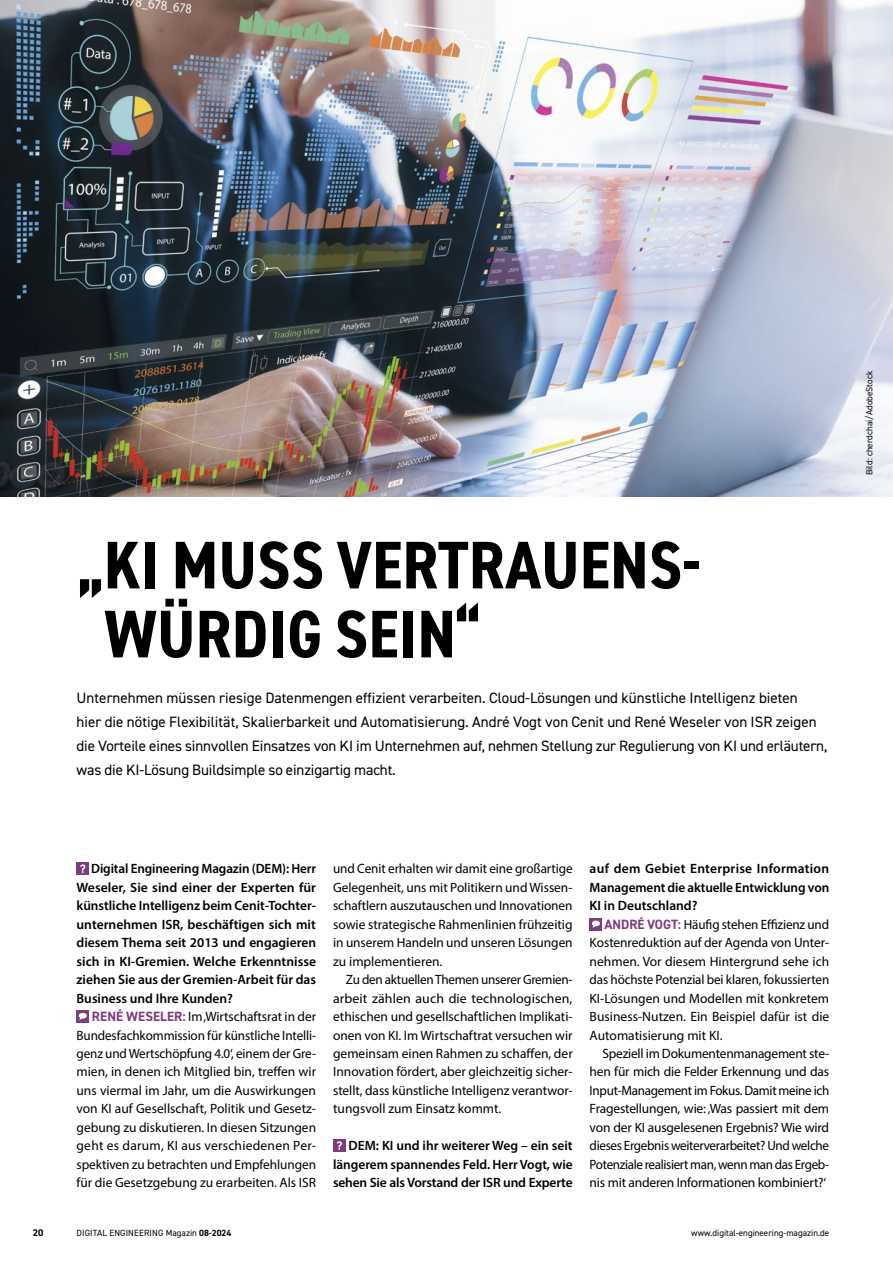
<style>
.page{position:relative;width:893px;height:1263px;background:#fff}
.page>*{position:absolute;margin:0;border:0;box-sizing:border-box;transform-origin:0 0}
.t1{font:700 condensed 67.5px/69px "DIN2014";letter-spacing:.005em;color:#000}
.t2{font:15px/24px "DIN2014";color:#000}
.t3{font:13.5px/18.5px "Myriad Pro";letter-spacing:-.005em;color:#000;text-align:justify}
.t4{font:600 13.5px/18.5px "Myriad Pro";letter-spacing:-.005em;color:#000;text-align:justify}
.t5{font:700 9.75px "DIN2014";color:#000}
.t6{font:9px "DIN2014";color:#000}
.s1{font-family:"DIN2014";font-weight:700;color:#7e3c7e}
.s2{font-weight:700}
</style>
<div class="page">
<img style="left:0;top:0;width:893px;height:496px">
<div style="left:590px;top:918px;width:12px;height:12px;background:#7e3c7e"></div>
<svg style="left:592px;top:921px;width:8px;height:6px"></svg>
<div style="left:77px;top:862px;width:12px;height:13px;background:#7e3c7e"></div>
<svg style="left:80px;top:864px;width:5px;height:9px"></svg>
<div style="left:77px;top:1010px;width:12px;height:12px;background:#7e3c7e"></div>
<svg style="left:79px;top:1013px;width:8px;height:7px"></svg>
<div style="left:333px;top:1139px;width:13px;height:13px;background:#7e3c7e"></div>
<svg style="left:337px;top:1141px;width:5px;height:9px"></svg>
<h1 class="t1" style="left:104px;top:530px;width:597px;text-indent:-28px">„KI MUSS VERTRAUENS-<br>WÜRDIG SEIN“</h1>
<p class="t2" style="left:77px;top:685px;width:752px">Unternehmen müssen riesige Datenmengen effizient verarbeiten. Cloud-Lösungen und künstliche Intelligenz bieten<br>hier die nötige Flexibilität, Skalierbarkeit und Automatisierung. André Vogt von Cenit und René Weseler von ISR zeigen die Vorteile eines sinnvollen Einsatzes von KI im Unternehmen auf, nehmen Stellung zur Regulierung von KI und erläutern, was die KI-Lösung Buildsimple so einzigartig macht.</p>
<p class="t4" style="left:77px;top:859px;width:241px;text-indent:15px">Digital Engineering Magazin (DEM): Herr Weseler, Sie sind einer der Experten für künstliche Intelligenz beim Cenit-Tochter&shy;unternehmen ISR, beschäftigen sich mit diesem Thema seit 2013 und engagieren sich in KI-Gremien. Welche Erkenntnisse ziehen Sie aus der Gremien-Arbeit für das Business und Ihre Kunden?</p>
<p class="t3" style="left:77px;top:1007px;width:241px;text-indent:15px"><span class="s1">RENÉ WESELER:</span> Im ‚Wirtschaftsrat in der Bundesfachkommission für künstliche Intelli&shy;genz und Wertschöpfung 4.0‘, einem der Gre&shy;mien, in denen ich Mitglied bin, treffen wir uns viermal im Jahr, um die Auswirkungen von KI auf Gesellschaft, Politik und Gesetz&shy;gebung zu diskutieren. In diesen Sitzungen geht es darum, KI aus verschiedenen Per&shy;spektiven zu betrachten und Empfehlungen für die Gesetzgebung zu erarbeiten. Als ISR</p>
<p class="t3" style="left:333px;top:859px;width:241px">und Cenit erhalten wir damit eine großartige Gelegenheit, uns mit Politikern und Wissen&shy;schaftlern auszutauschen und Innovationen sowie strategische Rahmenlinien frühzeitig in unserem Handeln und unseren Lösungen zu implementieren.</p>
<p class="t3" style="left:333px;top:970px;width:241px;text-indent:13px">Zu den aktuellen Themen unserer Gremien&shy;arbeit zählen auch die technologischen, ethischen und gesellschaftlichen Implikati&shy;onen von KI. Im Wirtschaftrat versuchen wir gemeinsam einen Rahmen zu schaffen, der Innovation fördert, aber gleichzeitig sicher&shy;stellt, dass künstliche Intelligenz verantwor&shy;tungsvoll zum Einsatz kommt.</p>
<p class="t4" style="left:333px;top:1136px;width:241px;text-indent:16px">DEM: KI und ihr weiterer Weg – ein seit längerem spannendes Feld. Herr Vogt, wie sehen Sie als Vorstand der ISR und Experte</p>
<p class="t4" style="left:590px;top:859px;width:241px">auf dem Gebiet Enterprise Information Management die aktuelle Entwicklung von KI in Deutschland?</p>
<p class="t3" style="left:590px;top:915px;width:241px;text-indent:15px"><span class="s1">ANDRÉ VOGT:</span> Häufig stehen Effizienz und Kostenreduktion auf der Agenda von Unter&shy;nehmen. Vor diesem Hintergrund sehe ich das höchste Potenzial bei klaren, fokussierten KI-Lösungen und Modellen mit konkretem Business-Nutzen. Ein Beispiel dafür ist die Automatisierung mit KI.</p>
<p class="t3" style="left:590px;top:1044px;width:241px;text-indent:13px">Speziell im Dokumentenmanagement ste&shy;hen für mich die Felder Erkennung und das Input-Management im Fokus. Damit meine ich Fragestellungen, wie: ‚Was passiert mit dem von der KI ausgelesenen Ergebnis? Wie wird dieses Ergebnis weiterverarbeitet? Und welche Potenziale realisiert man, wenn man das Ergeb&shy;nis mit anderen Informationen kombiniert?‘</p>
<p class="t5" style="left:33px;top:1226px;width:12px">20</p>
<p class="t6" style="left:77px;top:1227px;width:156px">DIGITAL ENGINEERING Magazin <span class="s2">08-2024</span></p>
<p class="t6" style="left:691px;top:1227px;width:139px">www.digital-engineering-magazin.de</p>
<p class="t6" style="left:864px;top:475px;width:106px;rotate:-90deg">Bild: cherdchai/AdobeStock</p>
</div>
